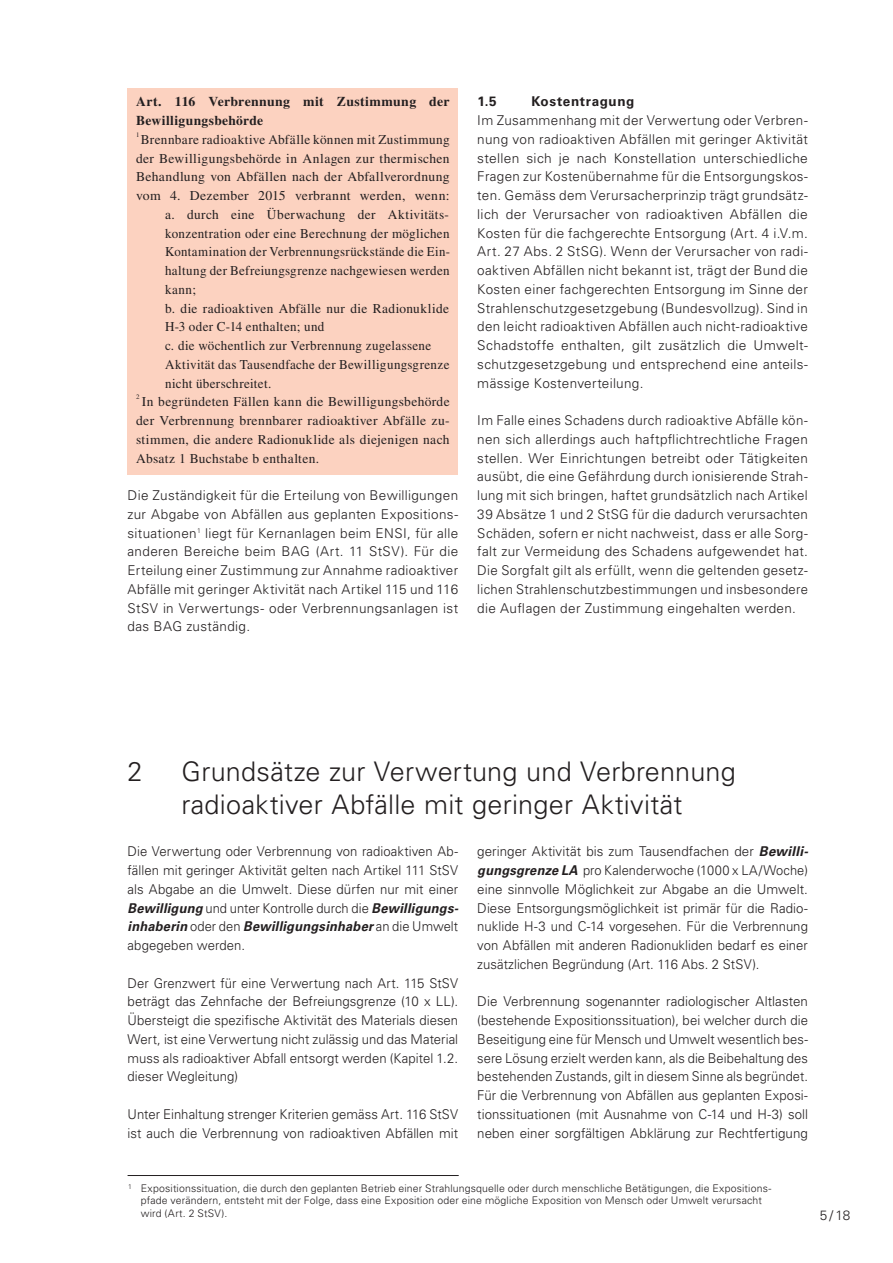
<style>
.page{position:relative;width:893px;height:1263px;background:#fff}
.page>*{position:absolute;margin:0;border:0;box-sizing:border-box;transform-origin:0 0}
.t1{font:300 27px/33px "Univers LT Std";letter-spacing:.01em;color:#231f20}
.t2{font:300 13.5px/18.8px "Univers LT Std";letter-spacing:.005em;color:#231f20;text-align:justify}
.t3{font:13.5px/18.8px "Times LT Std";letter-spacing:.025em;color:#231f20;text-align:justify}
.t4{font:700 13.5px/18.8px "Times LT Std";letter-spacing:.025em;color:#231f20}
.t5{font:13.5px "Times LT Std";letter-spacing:.025em;color:#231f20;scale:.95 1}
.t6{font:700 13.5px "Univers LT Std";letter-spacing:.045em;color:#231f20}
.t7{font:300 10.5px/12.6px "Univers LT Std";letter-spacing:.015em;color:#231f20}
.t8{font:6.9px "Times LT Std";color:#231f20}
.s1{color:#fcd2c0}
.s2{font-weight:700;font-style:italic}
</style>
<div class="page">
<div style="left:128px;top:89px;width:330px;height:386px;background:#fcd2c0"></div>
<hr style="left:128px;top:1175px;width:331px;height:1px;background:#231f20">
<p class="t4" style="left:136px;top:92px;width:315px">Art. 116 Verbrennung mit Zustimmung der<br>Bewilligungsbehörde</p>
<p class="t8" style="left:136px;top:130px;width:5px">1</p>
<p class="t3" style="left:141px;top:130px;width:310px">Brennbare radioaktive Abfälle können mit Zustimmung</p>
<p class="t3" style="left:136px;top:149px;width:315px">der Bewilligungsbehörde in Anlagen zur thermischen</p>
<p class="t3" style="left:136px;top:167px;width:315px">Behandlung von Abfällen nach der Abfallverordnung</p>
<p class="t3" style="left:136px;top:186px;width:315px">vom 4. Dezember 2015 verbrannt werden, wenn:</p>
<p class="t3" style="left:165px;top:205px;width:285px">a. durch eine Überwachung der Aktivitäts-</p>
<p class="t3" style="left:165px;top:224px;width:286px">konzentration oder eine Berechnung der möglichen</p>
<p class="t5" style="left:165px;top:244px;width:302px">Kontamination der Verbrennungsrückstände die Ein-</p>
<p class="t3" style="left:165px;top:261px;width:286px">haltung der Befreiungsgrenze nachgewiesen werden</p>
<p class="t3" style="left:165px;top:280px;width:32px">kann;</p>
<p class="t3" style="left:165px;top:299px;width:285px">b. die radioaktiven Abfälle nur die Radionuklide</p>
<p class="t3" style="left:165px;top:317px;width:286px">H-3 oder C-14 enthalten; und <span class="s1">alsdfljasdfjajfkasdfj a</span></p>
<p class="t3" style="left:165px;top:336px;width:268px">c. die wöchentlich zur Verbrennung zugelassene</p>
<p class="t3" style="left:165px;top:355px;width:286px">Aktivität das Tausendfache der Bewilligungsgrenze</p>
<p class="t8" style="left:136px;top:393px;width:5px">2</p>
<p class="t3" style="left:136px;top:392px;width:315px;text-indent:6px">In begründeten Fällen kann die Bewilligungsbehörde der Verbrennung brennbarer radioaktiver Abfälle zu&shy;stimmen, die andere Radionuklide als diejenigen nach Absatz 1 Buchstabe b enthalten.</p>
<p class="t2" style="left:128px;top:486px;width:332px">Die Zuständigkeit für die Erteilung von Bewilligungen zur Abgabe von Abfällen aus geplanten Expositions&shy;situationen<sup>1</sup> liegt für Kernanlagen beim ENSI, für alle anderen Bereiche beim BAG (Art. 11 StSV). Für die Erteilung einer Zustimmung zur Annahme radioaktiver Abfälle mit geringer Aktivität nach Artikel 115 und 116<br>StSV in Verwertungs- oder Verbrennungsanlagen ist das BAG zuständig.</p>
<p class="t6" style="left:477px;top:94px;width:21px">1.5</p>
<p class="t6" style="left:531px;top:94px;width:105px">Kostentragung</p>
<p class="t2" style="left:477px;top:111px;width:332px">Im Zusammenhang mit der Verwertung oder Verbren&shy;nung von radioaktiven Abfällen mit geringer Aktivität stellen sich je nach Konstellation unterschiedliche Fragen zur Kostenübernahme für die Entsorgungskos&shy;ten. Gemäss dem Verursacherprinzip trägt grundsätz&shy;lich der Verursacher von radioaktiven Abfällen die Kosten für die fachgerechte Entsorgung (Art. 4 i.V.m.<br>Art. 27 Abs. 2 StSG). Wenn der Verursacher von radi&shy;oaktiven Abfällen nicht bekannt ist, trägt der Bund die Kosten einer fachgerechten Entsorgung im Sinne der Strahlenschutzgesetzgebung (Bundesvollzug). Sind in den leicht radioaktiven Abfällen auch nicht-radioaktive Schadstoffe enthalten, gilt zusätzlich die Umwelt&shy;schutzgesetzgebung und entsprechend eine anteils&shy;mässige Kostenverteilung.</p>
<p class="t2" style="left:477px;top:411px;width:332px">Im Falle eines Schadens durch radioaktive Abfälle kön&shy;nen sich allerdings auch haftpflichtrechtliche Fragen stellen. Wer Einrichtungen betreibt oder Tätigkeiten ausübt, die eine Gefährdung durch ionisierende Strah&shy;lung mit sich bringen, haftet grundsätzlich nach Artikel 39 Absätze 1 und 2 StSG für die dadurch verursachten Schäden, sofern er nicht nachweist, dass er alle Sorg&shy;falt zur Vermeidung des Schadens aufgewendet hat.<br>Die Sorgfalt gilt als erfüllt, wenn die geltenden gesetz&shy;lichen Strahlenschutzbestimmungen und insbesondere die Auflagen der Zustimmung eingehalten werden.</p>
<h1 class="t1" style="left:128px;top:755px;width:17px">2</h1>
<h1 class="t1" style="left:182px;top:755px;width:556px">Grundsätze zur Verwertung und Verbrennung radioaktiver Abfälle mit geringer Aktivität</h1>
<p class="t2" style="left:128px;top:842px;width:332px">Die Verwertung oder Verbrennung von radioaktiven Ab&shy;fällen mit geringer Aktivität gelten nach Artikel 111 StSV als Abgabe an die Umwelt. Diese dürfen nur mit einer <span class="s2">Bewilligung</span> und unter Kontrolle durch die <span class="s2">Bewilligungs&shy;inhaberin</span> oder den <span class="s2">Bewilligungsinhaber</span> an die Umwelt abgegeben werden.</p>
<p class="t2" style="left:128px;top:973px;width:332px">Der Grenzwert für eine Verwertung nach Art. 115 StSV beträgt das Zehnfache der Befreiungsgrenze (10 x LL).<br>Übersteigt die spezifische Aktivität des Materials diesen Wert, ist eine Verwertung nicht zulässig und das Material muss als radioaktiver Abfall entsorgt werden (Kapitel 1.2. dieser Wegleitung)</p>
<p class="t2" style="left:128px;top:1105px;width:332px">Unter Einhaltung strenger Kriterien gemäss Art. 116 StSV ist auch die Verbrennung von radioaktiven Abfällen mit</p>
<p class="t2" style="left:477px;top:842px;width:332px">geringer Aktivität bis zum Tausendfachen der <span class="s2">Bewilli&shy;gungsgrenze LA</span> pro Kalenderwoche (1000 x LA/Woche) eine sinnvolle Möglichkeit zur Abgabe an die Umwelt.<br>Diese Entsorgungsmöglichkeit ist primär für die Radio&shy;nuklide H-3 und C-14 vorgesehen. Für die Verbrennung von Abfällen mit anderen Radionukliden bedarf es einer zusätzlichen Begründung (Art. 116 Abs. 2 StSV).</p>
<p class="t2" style="left:477px;top:992px;width:332px">Die Verbrennung sogenannter radiologischer Altlasten (bestehende Expositionssituation), bei welcher durch die Beseitigung eine für Mensch und Umwelt wesentlich bes&shy;sere Lösung erzielt werden kann, als die Beibehaltung des bestehenden Zustands, gilt in diesem Sinne als begründet.<br>Für die Verbrennung von Abfällen aus geplanten Exposi&shy;tionssituationen (mit Ausnahme von C-14 und H-3) soll neben einer sorgfältigen Abklärung zur Rechtfertigung</p>
<p class="t7" style="left:141px;top:1181px;width:632px;text-indent:-13px"><sup>1</sup> Expositionssituation, die durch den geplanten Betrieb einer Strahlungsquelle oder durch menschliche Betätigungen, die Expositions&shy;pfade verändern, entsteht mit der Folge, dass eine Exposition oder eine mögliche Exposition von Mensch oder Umwelt verursacht wird (Art. 2 StSV).</p>
<p class="t2" style="left:820px;top:1206px;width:32px">5/18</p>
</div>
